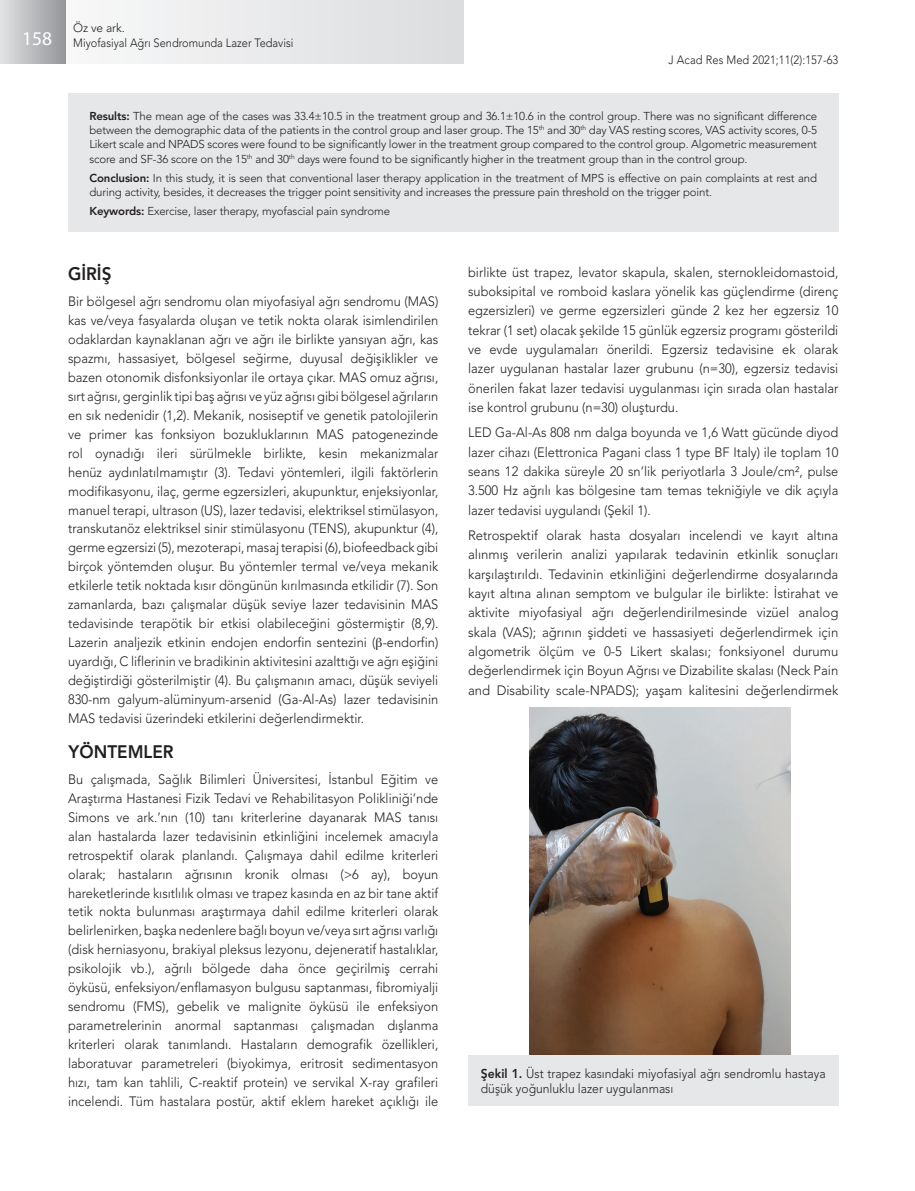
<style>
.page{position:relative;width:915px;height:1191px;background:#fff}
.page>*{position:absolute;margin:0;border:0;box-sizing:border-box;transform-origin:0 0}
.t1{font:19.5px "Myriad Hebrew";color:#fff}
.ARA-BASLIK{font:800 18px "Avenir LT Std";color:#231f20;scale:.95 1}
.YAZI{font:300 13.5px/18.9px "Avenir LT Std";color:#231f20;text-align:justify;scale:.95 1}
.YAZI-2{font:300 13.5px/19.4px "Avenir LT Std";color:#231f20;text-align:justify}
.RESİM_ALTI{font:300 12.75px/15.3px "Avenir LT Std";color:#231f20;scale:.95 1}
.t2{font:300 12px/14.4px "Avenir LT Std";color:#231f20}
.t3{font:300 12px "Avenir LT Std";color:#231f20;scale:.92 1}
.ÖZET{font:300 11.4px/14.4px "Avenir LT Std";letter-spacing:-.01em;color:#231f20;text-align:justify}
.s1{font-weight:800}
</style>
<div class="page">
<div style="left:0;top:0;width:463px;height:64px;background:linear-gradient(to bottom,#eaeaec,#eaeaec)"></div>
<div style="left:0;top:0;width:65px;height:64px;background:linear-gradient(to right,#e2e2e4,#95979b)"></div>
<div style="left:68px;top:94px;width:770px;height:138px;background:#e6e7e9"></div>
<img style="left:529px;top:707px;width:260px;height:348px">
<div style="left:468px;top:1055px;width:370px;height:51px;background:#e6e7e9"></div>
<h1 class="t1" style="left:22px;top:28px;width:32px">158</h1>
<p class="t2" style="left:73px;top:21px;width:222px">Öz ve ark.<br>Miyofasiyal Ağrı Sendromunda Lazer Tedavisi</p>
<p class="t3" style="left:668px;top:53px;width:186px">J Acad Res Med 2021;11(2):157-63</p>
<p class="ÖZET" style="left:89px;top:109px;width:729px"><span class="s1">Results:</span> The mean age of the cases was 33.4±10.5 in the treatment group and 36.1±10.6 in the control group. There was no significant difference between the demographic data of the patients in the control group and laser group. The 15<sup>th</sup> and 30<sup>th</sup> day VAS resting scores, VAS activity scores, 0-5<br>Likert scale and NPADS scores were found to be significantly lower in the treatment group compared to the control group. Algometric measurement score and SF-36 score on the 15<sup>th</sup> and 30<sup>th</sup> days were found to be significantly higher in the treatment group than in the control group.</p>
<p class="ÖZET" style="left:89px;top:170px;width:729px"><span class="s1">Conclusion:</span> In this study, it is seen that conventional laser therapy application in the treatment of MPS is effective on pain complaints at rest and during activity, besides, it decreases the trigger point sensitivity and increases the pressure pain threshold on the trigger point.</p>
<p class="ÖZET" style="left:89px;top:203px;width:302px"><span class="s1">Keywords:</span> Exercise, laser therapy, myofascial pain syndrome</p>
<p class="ARA-BASLIK" style="left:68px;top:263px;width:47px">GİRİŞ</p>
<p class="YAZI" style="left:68px;top:292px;width:391px">Bir bölgesel ağrı sendromu olan miyofasiyal ağrı sendromu (MAS) kas ve/veya fasyalarda oluşan ve tetik nokta olarak isimlendirilen odaklardan kaynaklanan ağrı ve ağrı ile birlikte yansıyan ağrı, kas spazmı, hassasiyet, bölgesel seğirme, duyusal değişiklikler ve bazen otonomik disfonksiyonlar ile ortaya çıkar. MAS omuz ağrısı, sırt ağrısı, gerginlik tipi baş ağrısı ve yüz ağrısı gibi bölgesel ağrıların en sık nedenidir (1,2). Mekanik, nosiseptif ve genetik patolojilerin ve primer kas fonksiyon bozukluklarının MAS patogenezinde rol oynadığı ileri sürülmekle birlikte, kesin mekanizmalar henüz aydınlatılmamıştır (3). Tedavi yöntemleri, ilgili faktörlerin modifikasyonu, ilaç, germe egzersizleri, akupunktur, enjeksiyonlar, manuel terapi, ultrason (US), lazer tedavisi, elektriksel stimülasyon, transkutanöz elektriksel sinir stimülasyonu (TENS), akupunktur (4), germe egzersizi (5), mezoterapi, masaj terapisi (6), biofeedback gibi birçok yöntemden oluşur. Bu yöntemler termal ve/veya mekanik etkilerle tetik noktada kısır döngünün kırılmasında etkilidir (7). Son zamanlarda, bazı çalışmalar düşük seviye lazer tedavisinin MAS tedavisinde terapötik bir etkisi olabileceğini göstermiştir (8,9).<br>Lazerin analjezik etkinin endojen endorfin sentezini ( -endorfin) uyardığı, C liflerinin ve bradikinin aktivitesini azalttığı ve ağrı eşiğini değiştirdiği gösterilmiştir (4). Bu çalışmanın amacı, düşük seviyeli 830-nm galyum-alüminyum-arsenid (Ga-Al-As) lazer tedavisinin MAS tedavisi üzerindeki etkilerini değerlendirmektir.</p>
<p class="ARA-BASLIK" style="left:68px;top:740px;width:113px">YÖNTEMLER</p>
<p class="YAZI" style="left:68px;top:769px;width:391px">Bu çalışmada, Sağlık Bilimleri Üniversitesi, İstanbul Eğitim ve Araştırma Hastanesi Fizik Tedavi ve Rehabilitasyon Polikliniği’nde Simons ve ark.’nın (10) tanı kriterlerine dayanarak MAS tanısı alan hastalarda lazer tedavisinin etkinliğini incelemek amacıyla retrospektif olarak planlandı. Çalışmaya dahil edilme kriterleri olarak; hastaların ağrısının kronik olması (&gt;6 ay), boyun hareketlerinde kısıtlılık olması ve trapez kasında en az bir tane aktif tetik nokta bulunması araştırmaya dahil edilme kriterleri olarak belirlenirken, başka nedenlere bağlı boyun ve/veya sırt ağrısı varlığı (disk herniasyonu, brakiyal pleksus lezyonu, dejeneratif hastalıklar, psikolojik vb.), ağrılı bölgede daha önce geçirilmiş cerrahi öyküsü, enfeksiyon/enflamasyon bulgusu saptanması, fibromiyalji sendromu (FMS), gebelik ve malignite öyküsü ile enfeksiyon parametrelerinin anormal saptanması çalışmadan dışlanma kriterleri olarak tanımlandı. Hastaların demografik özellikleri, laboratuvar parametreleri (biyokimya, eritrosit sedimentasyon hızı, tam kan tahlili, C-reaktif protein) ve servikal X-ray grafileri incelendi. Tüm hastalara postür, aktif eklem hareket açıklığı ile</p>
<p class="YAZI" style="left:468px;top:262px;width:391px;line-height:19.4px">birlikte üst trapez, levator skapula, skalen, sternokleidomastoid, suboksipital ve romboid kaslara yönelik kas güçlendirme (direnç egzersizleri) ve germe egzersizleri günde 2 kez her egzersiz 10 tekrar (1 set) olacak şekilde 15 günlük egzersiz programı gösterildi ve evde uygulamaları önerildi. Egzersiz tedavisine ek olarak lazer uygulanan hastalar lazer grubunu (n=30), egzersiz tedavisi önerilen fakat lazer tedavisi uygulanması için sırada olan hastalar ise kontrol grubunu (n=30) oluşturdu.</p>
<p class="YAZI" style="left:468px;top:423px;width:391px;line-height:19.4px">LED Ga-Al-As 808 nm dalga boyunda ve 1,6 Watt gücünde diyod lazer cihazı (Elettronica Pagani class 1 type BF Italy) ile toplam 10 seans 12 dakika süreyle 20 sn’lik periyotlarla 3 Joule/cm², pulse 3.500 Hz ağrılı kas bölgesine tam temas tekniğiyle ve dik açıyla lazer tedavisi uygulandı (Şekil 1).</p>
<p class="YAZI-2" style="left:468px;top:525px;width:371px">Retrospektif olarak hasta dosyaları incelendi ve kayıt altına alınmış verilerin analizi yapılarak tedavinin etkinlik sonuçları karşılaştırıldı. Tedavinin etkinliğini değerlendirme dosyalarında kayıt altına alınan semptom ve bulgular ile birlikte: İstirahat ve aktivite miyofasiyal ağrı değerlendirilmesinde vizüel analog skala (VAS); ağrının şiddeti ve hassasiyeti değerlendirmek için algometrik ölçüm ve 0-5 Likert skalası; fonksiyonel durumu değerlendirmek için Boyun Ağrısı ve Dizabilite skalası (Neck Pain and Disability scale-NPADS); yaşam kalitesini değerlendirmek</p>
<p class="RESİM_ALTI" style="left:480px;top:1065px;width:364px"><span class="s1">Şekil 1.</span> Üst trapez kasındaki miyofasiyal ağrı sendromlu hastaya düşük yoğunluklu lazer uygulanması</p>
</div>
